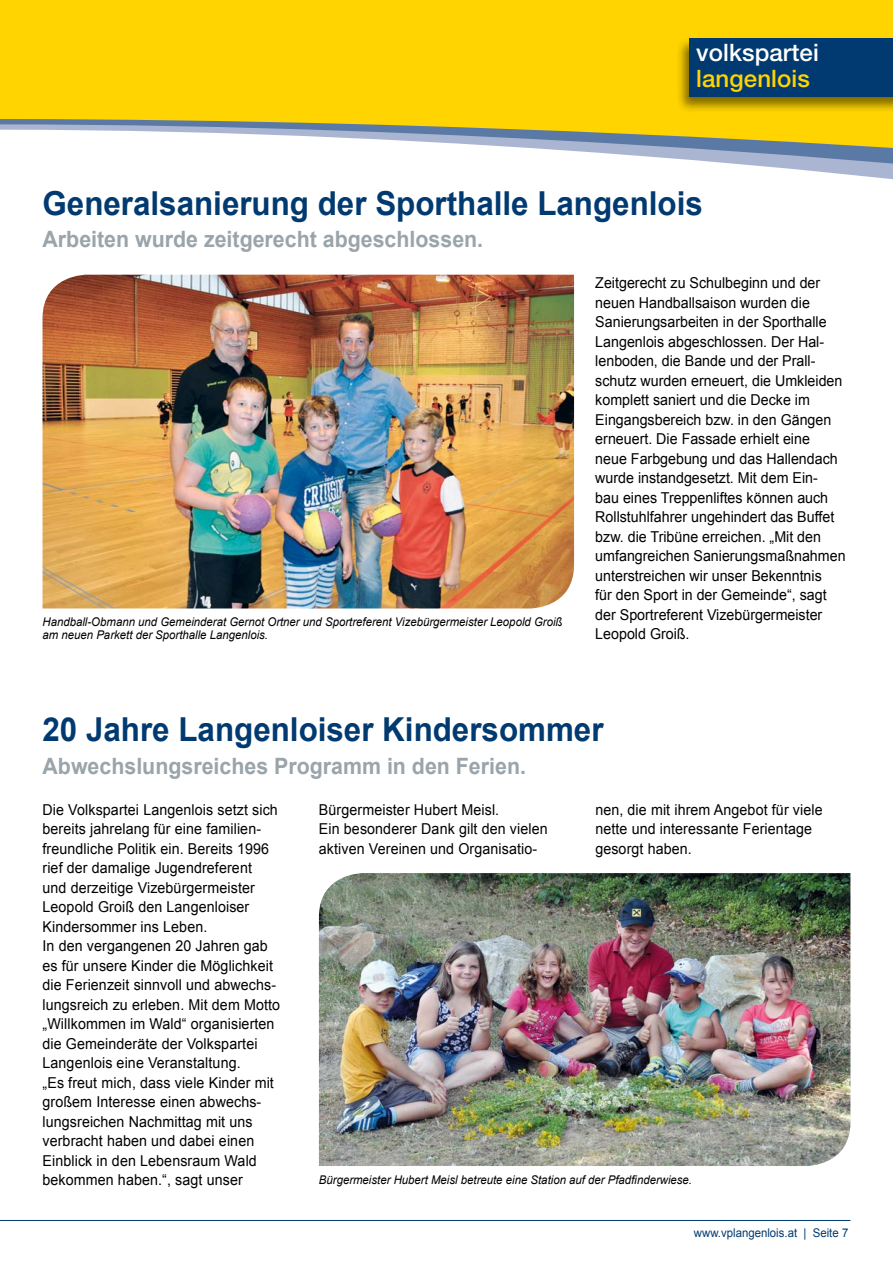
<style>
.page{position:relative;width:893px;height:1263px;background:#fff}
.page>*{position:absolute;margin:0;border:0;box-sizing:border-box;transform-origin:0 0}
.t1{font:700 33px "Arial";color:#003a70;scale:.95 1}
.t2{font:500 24px "Helvetica Neue LT Std";letter-spacing:.005em;color:#fff}
.t3{font:500 24px "Helvetica Neue LT Std";letter-spacing:.005em;color:#ffd400}
.t4{font:700 22.5px "Arial";color:#9aa4ab;scale:.95 1}
.t5{font:15px/19.5px "Arial";letter-spacing:.01em;color:#000;scale:.95 1}
.t6{font:italic 12px/13.5px "Arial";color:#000;scale:.95 1}
.t7{font:12px "Arial";color:#003a70;scale:.95 1}
</style>
<div class="page">
<svg style="left:750px;top:165px;width:143px;height:15px"></svg>
<svg style="left:546px;top:149px;width:347px;height:16px"></svg>
<svg style="left:0;top:0;width:893px;height:149px;background:#f2d020"></svg>
<div style="left:676px;top:37px;width:217px;height:76px;background:#000;opacity:.5"></div>
<div style="left:689px;top:38px;width:204px;height:58px;background:#003a70"></div>
<hr style="left:0;top:1220px;width:850px;height:1px;background:#003a70">
<img style="left:43px;top:275px;width:531px;height:333px">
<img style="left:319px;top:873px;width:531px;height:293px">
<h2 class="t2" style="left:696px;top:38px;width:124px">volkspartei</h2>
<h2 class="t3" style="left:696px;top:64px;width:115px">langenlois</h2>
<h1 class="t1" style="left:43px;top:181px;width:697px">Generalsanierung der Sporthalle Langenlois</h1>
<h3 class="t4" style="left:43px;top:224px;width:465px">Arbeiten wurde zeitgerecht abgeschlossen.</h3>
<p class="t5" style="left:595px;top:273px;width:265px">Zeitgerecht zu Schulbeginn und der neuen Handballsaison wurden die Sanierungsarbeiten in der Sporthalle Langenlois abgeschlossen. Der Hal&shy;lenboden, die Bande und der Prall&shy;schutz wurden erneuert, die Umkleiden komplett saniert und die Decke im Eingangsbereich bzw. in den Gängen erneuert. Die Fassade erhielt eine<br>neue Farbgebung und das Hallendach wurde instandgesetzt. Mit dem Ein-<br>bau eines Treppenliftes können auch Rollstuhlfahrer ungehindert das Buffet bzw. die Tribüne erreichen. „Mit den umfangreichen Sanierungsmaßnahmen unterstreichen wir unser Bekenntnis<br>für den Sport in der Gemeinde“, sagt der Sportreferent Vizebürgermeister Leopold Groiß.</p>
<p class="t6" style="left:43px;top:615px;width:549px">Handball-Obmann und Gemeinderat Gernot Ortner und Sportreferent Vizebürgermeister Leopold Groiß am neuen Parkett der Sporthalle Langenlois.</p>
<h1 class="t1" style="left:43px;top:708px;width:592px">20 Jahre Langenloiser Kindersommer</h1>
<h3 class="t4" style="left:43px;top:751px;width:510px">Abwechslungsreiches Programm in den Ferien.</h3>
<p class="t5" style="left:43px;top:800px;width:252px">Die Volkspartei Langenlois setzt sich bereits jahrelang für eine familien&shy;freundliche Politik ein. Bereits 1996 rief der damalige Jugendreferent<br>und derzeitige Vizebürgermeister Leopold Groiß den Langenloiser Kindersommer ins Leben.<br>In den vergangenen 20 Jahren gab es für unsere Kinder die Möglichkeit die Ferienzeit sinnvoll und abwechs&shy;lungsreich zu erleben. Mit dem Motto „Willkommen im Wald“ organisierten die Gemeinderäte der Volkspartei Langenlois eine Veranstaltung.<br>„Es freut mich, dass viele Kinder mit großem Interesse einen abwechs&shy;lungsreichen Nachmittag mit uns verbracht haben und dabei einen Einblick in den Lebensraum Wald bekommen haben.“, sagt unser</p>
<p class="t5" style="left:319px;top:800px;width:242px">Bürgermeister Hubert Meisl.<br>Ein besonderer Dank gilt den vielen aktiven Vereinen und Organisatio-</p>
<p class="t5" style="left:595px;top:800px;width:241px">nen, die mit ihrem Angebot für viele nette und interessante Ferientage gesorgt haben.</p>
<p class="t6" style="left:319px;top:1173px;width:394px">Bürgermeister Hubert Meisl betreute eine Station auf der Pfadfinderwiese.</p>
<p class="t7" style="left:694px;top:1225px;width:164px">www.vplangenlois.at | Seite 7</p>
</div>
